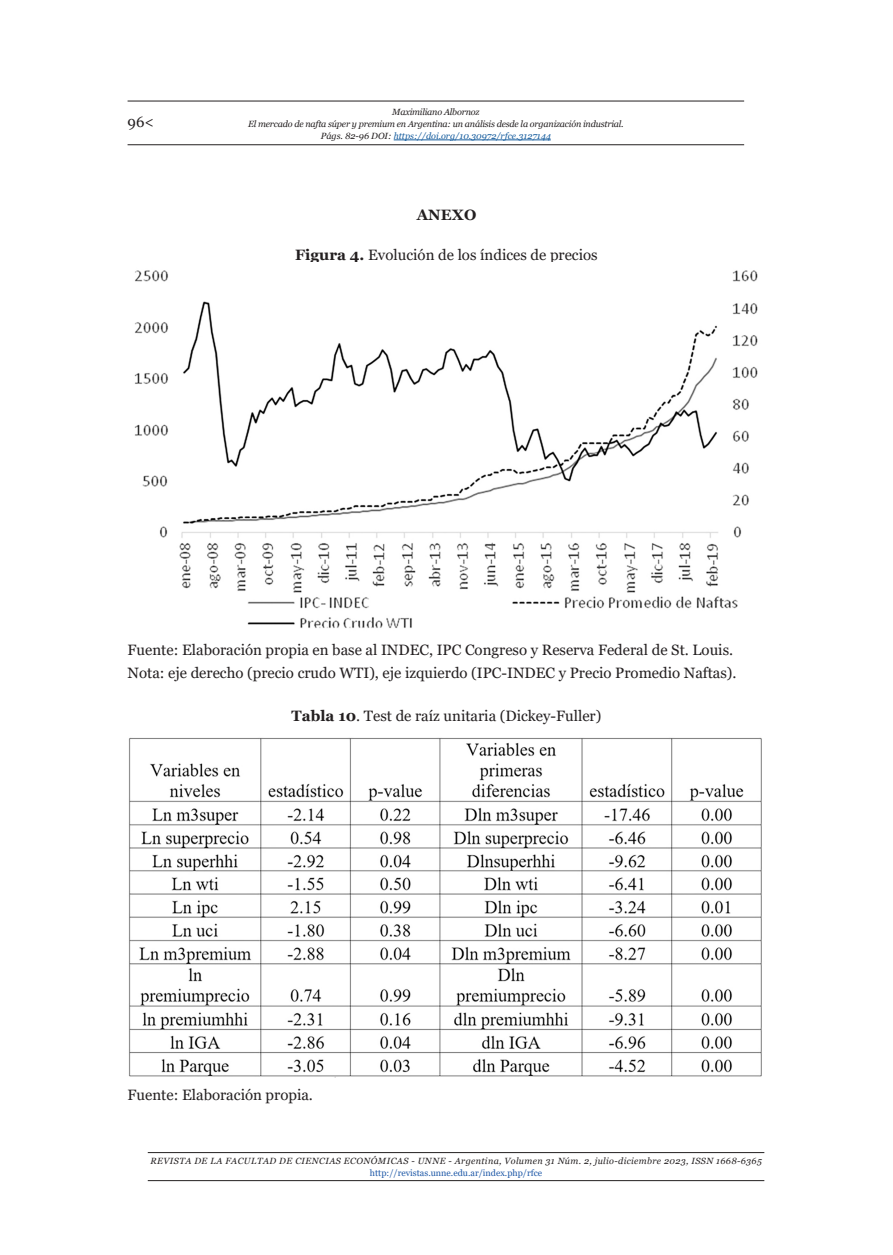
<style>
.page{position:relative;width:893px;height:1255px;background:#fff}
.page>*{position:absolute;margin:0;border:0;box-sizing:border-box;transform-origin:0 0}
.Epigrafe{font:15px/22.5px "Georgia";color:#231f20}
.titulo_contenido{font:700 15px "Georgia";letter-spacing:.01em;color:#231f20}
.t1{font:italic 9px/12px "Georgia";letter-spacing:-.02em;color:#231f20;text-align:center}
.t2{font:italic 9px "Georgia";letter-spacing:.045em;color:#231f20}
.t3{font:9px "Georgia";color:#1e58a7}
.s1{color:#175d9e}
.s2{font-weight:700}
</style>
<div class="page">
<hr style="left:394px;top:140px;width:157px;height:1px;background:#175d9e">
<hr style="left:128px;top:101px;width:616px;height:1px;background:#231f20">
<hr style="left:148px;top:1180px;width:616px;height:1px;background:#231f20">
<hr style="left:148px;top:1152px;width:616px;height:1px;background:#231f20">
<hr style="left:128px;top:144px;width:616px;height:1px;background:#231f20">
<img style="left:134px;top:270px;width:624px;height:358px">
<img style="left:128px;top:737px;width:634px;height:340px">
<p class="Epigrafe" style="left:128px;top:111px;width:28px">96&lt;</p>
<p class="t1" style="left:248px;top:106px;width:377px">Maximiliano Albornoz<br>El mercado de nafta súper y premium en Argentina: un análisis desde la organización industrial.<br>Págs. 82-96 DOI: <span class="s1">https://doi.org/10.30972/rfce.3127144</span></p>
<p class="titulo_contenido" style="left:417px;top:205px;width:61px">ANEXO</p>
<p class="Epigrafe" style="left:295px;top:244px;width:304px"><span class="s2">Figura 4.</span> Evolución de los índices de precios</p>
<p class="Epigrafe" style="left:128px;top:639px;width:611px">Fuente: Elaboración propia en base al INDEC, IPC Congreso y Reserva Federal de St. Louis.<br>Nota: eje derecho (precio crudo WTI), eje izquierdo (IPC-INDEC y Precio Promedio Naftas).</p>
<p class="Epigrafe" style="left:292px;top:705px;width:311px"><span class="s2">Tabla 10</span>. Test de raíz unitaria (Dickey-Fuller)</p>
<p class="Epigrafe" style="left:128px;top:1083px;width:187px">Fuente: Elaboración propia.</p>
<p class="t2" style="left:150px;top:1154px;width:613px">REVISTA DE LA FACULTAD DE CIENCIAS ECONÓMICAS - UNNE - Argentina, Volumen 31 Núm. 2, julio-diciembre 2023, ISSN 1668-6365</p>
<p class="t3" style="left:370px;top:1167px;width:174px">http://revistas.unne.edu.ar/index.php/rfce</p>
</div>
